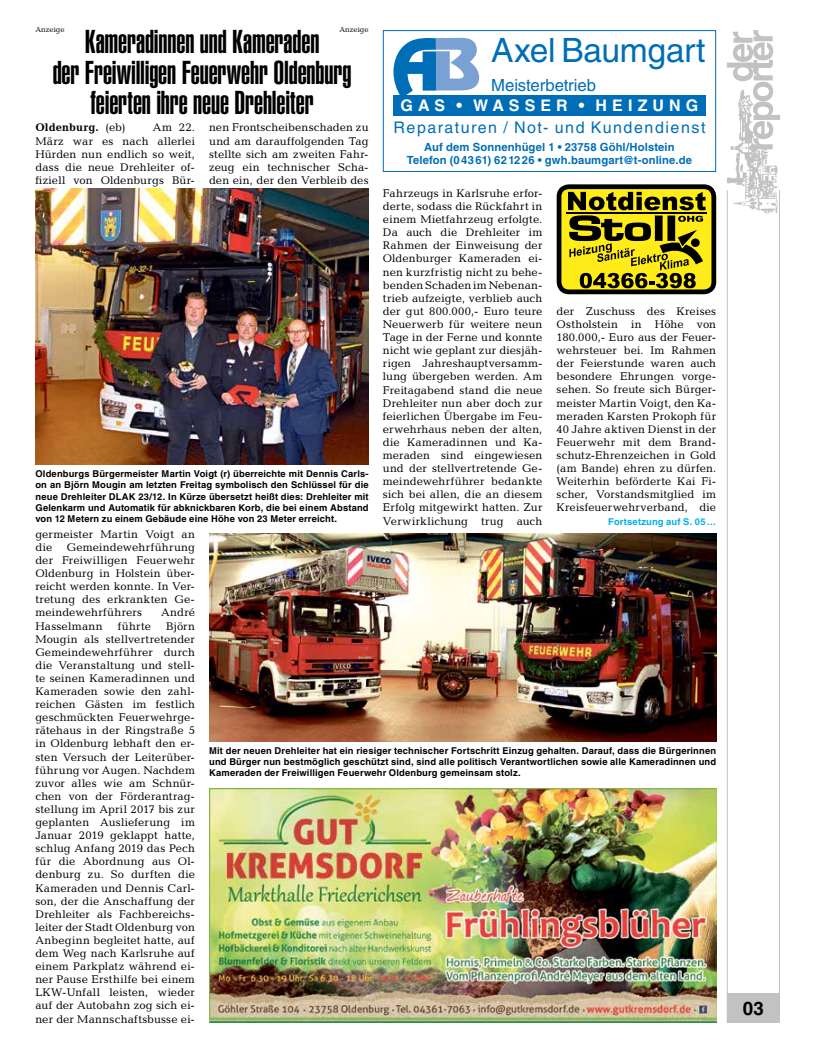
<style>
.page{position:relative;width:819px;height:1053px;background:#fff}
.page>*{position:absolute;margin:0;border:0;box-sizing:border-box;transform-origin:0 0}
.t1{font:33.5px "Helvetica LT Std";letter-spacing:-.01em;color:#006eb7}
.t2{font:32.5px/30px "Helvetica LT Std Ultra Comp";letter-spacing:-.005em;color:#000;text-align:center}
.t3{font:700 18.75px "Helvetica LT Std";color:#000}
.t4{font:16.75px "Helvetica LT Std";letter-spacing:-.005em;color:#006eb7}
.t5{font:16px/21.8px "Helvetica LT Std";letter-spacing:.095em;color:#006eb7;text-align:center}
.t6{font:11.25px/13.1px "Candida Std";letter-spacing:.015em;color:#000;text-align:justify}
.t7{font:700 11.25px/12.5px "Helvetica LT Std";letter-spacing:.01em;color:#006eb7;text-align:center}
.t8{font:700 11.25px "Candida Std";letter-spacing:.01em;color:#000}
.t9{font:700 9.38px/11.2px "Helvetica LT Std";letter-spacing:.015em;color:#000;text-align:justify}
.t10{font:700 9.38px "Helvetica LT Std";letter-spacing:.015em;color:#00afea}
.t11{font:7.5px "Candida Std";color:#000}
.s1{font-weight:400}
.s2{font-weight:700;color:#fff}
</style>
<div class="page">
<div style="left:726px;top:993px;width:53px;height:29px;background:#c3c1c1"></div>
<hr style="left:779px;top:190px;width:1px;height:832px;background:#c3c1c1">
<hr style="left:726px;top:190px;width:1px;height:832px;background:#c3c1c1">
<img style="left:726px;top:149px;width:52px;height:65px">
<svg style="left:726px;top:30px;width:54px;height:119px"></svg>
<img style="left:209px;top:788px;width:507px;height:234px">
<div style="left:559px;top:187px;width:154px;height:105px;background:#ffec18;border-radius:10px"></div>
<div style="left:556px;top:184px;width:160px;height:110px;border:5px solid #000;border-radius:10px"></div>
<svg style="left:568px;top:192px;width:137px;height:96px"></svg>
<hr style="left:566px;top:212px;width:140px;height:1px;background:#000">
<div style="left:383px;top:30px;width:333px;height:142px;border:1px solid #006eb7"></div>
<svg style="left:393px;top:38px;width:86px;height:57px"></svg>
<div style="left:393px;top:95px;width:312px;height:20px;background:#006eb7"></div>
<img style="left:35px;top:188px;width:333px;height:277px">
<img style="left:209px;top:533px;width:507px;height:208px">
<p class="t11" style="left:35px;top:25px;width:31px">Anzeige</p>
<p class="t11" style="left:339px;top:25px;width:31px">Anzeige</p>
<p class="t2" style="left:53px;top:27px;width:300px">Kameradinnen und Kameraden<br>der Freiwilligen Feuerwehr Oldenburg feierten ihre neue Drehleiter</p>
<p class="t6" style="left:209px;top:121px;width:161px">nen Frontscheibenschaden zu und am darauffolgenden Tag stellte sich am zweiten Fahr&shy;zeug ein technischer Scha&shy;den ein, der den Verbleib des</p>
<p class="t6" style="left:35px;top:121px;width:161px;text-indent:117px">Am 22.<br>März war es nach allerlei Hürden nun endlich so weit, dass die neue Drehleiter of&shy;fiziell von Oldenburgs Bür-</p>
<p class="t8" style="left:35px;top:121px;width:92px">Oldenburg. <span class="s1">(eb)</span></p>
<p class="t9" style="left:35px;top:468px;width:335px">Oldenburgs Bürgermeister Martin Voigt (r) überreichte mit Dennis Carls&shy;on an Björn Mougin am letzten Freitag symbolisch den Schlüssel für die neue Drehleiter DLAK 23/12. In Kürze übersetzt heißt dies: Drehleiter mit Gelenkarm und Automatik für abknickbaren Korb, die bei einem Abstand von 12 Metern zu einem Gebäude eine Höhe von 23 Meter erreicht.</p>
<p class="t6" style="left:35px;top:527px;width:161px">germeister Martin Voigt an die</p>
<p class="t6" style="left:35px;top:540px;width:161px;text-indent:31px">Gemeindewehrführung der Freiwilligen Feuerwehr Oldenburg in Holstein über&shy;reicht werden konnte. In Ver&shy;tretung des erkrankten Ge&shy;meindewehrführers</p>
<p class="t6" style="left:161px;top:606px;width:35px">André</p>
<p class="t1" style="left:491px;top:31px;width:216px">Axel Baumgart</p>
<p class="t5" style="left:393px;top:94px;width:313px"><span class="s2">GAS • WASSER • HEIZUNG<br></span>Reparaturen / Not- und Kundendienst</p>
<p class="t7" style="left:407px;top:141px;width:287px">Auf dem Sonnenhügel 1 • 23758 Göhl/Holstein<br>Telefon (04361) 621226 • gwh.baumgart@t-online.de</p>
<p class="t4" style="left:491px;top:75px;width:106px">Meisterbetrieb</p>
<p class="t6" style="left:383px;top:186px;width:161px">Fahrzeugs in Karlsruhe erfor&shy;derte, sodass die Rückfahrt in einem Mietfahrzeug erfolgte.<br>Da auch die Drehleiter im Rahmen der Einweisung der Oldenburger Kameraden ei&shy;nen kurzfristig nicht zu behe&shy;benden Schaden im Nebenan&shy;trieb aufzeigte, verblieb auch der gut 800.000,- Euro teure Neuerwerb für weitere neun Tage in der Ferne und konnte nicht wie geplant zur diesjäh&shy;rigen Jahreshauptversamm&shy;lung übergeben werden. Am Freitagabend stand die neue Drehleiter nun aber doch zur feierlichen Übergabe im Feu&shy;erwehrhaus neben der alten, die Kameradinnen und Ka&shy;meraden sind eingewiesen und der stellvertretende Ge&shy;meindewehrführer bedankte sich bei allen, die an diesem Erfolg mitgewirkt hatten. Zur Verwirklichung trug auch</p>
<p class="t6" style="left:556px;top:304px;width:161px">der Zuschuss des Kreises Ostholstein in Höhe von 180.000,- Euro aus der Feuer&shy;wehrsteuer bei. Im Rahmen der Feierstunde waren auch besondere Ehrungen vorge&shy;sehen. So freute sich Bürger&shy;meister Martin Voigt, den Ka&shy;meraden Karsten Prokoph für 40 Jahre aktiven Dienst in der Feuerwehr mit dem Brand&shy;schutz-Ehrenzeichen in Gold (am Bande) ehren zu dürfen.<br>Weiterhin beförderte Kai Fi&shy;scher, Vorstandsmitglied im Kreisfeuerwehrverband, die</p>
<p class="t10" style="left:608px;top:515px;width:109px">Fortsetzung auf S. 05…</p>
<p class="t6" style="left:35px;top:619px;width:69px">Hasselmann</p>
<p class="t6" style="left:118px;top:619px;width:35px">führte</p>
<p class="t6" style="left:35px;top:619px;width:161px;text-indent:131px">Björn Mougin als stellvertretender Gemeindewehrführer durch die Veranstaltung und stell&shy;te seinen Kameradinnen und Kameraden sowie den zahl&shy;reichen Gästen im festlich geschmückten Feuerwehrge&shy;rätehaus in der Ringstraße 5 in Oldenburg lebhaft den er&shy;sten Versuch der Leiterüber&shy;führung vor Augen. Nachdem zuvor alles wie am Schnür&shy;chen von der Förderantrag&shy;stellung im April 2017 bis zur geplanten Auslieferung im Januar 2019 geklappt hatte, schlug Anfang 2019 das Pech für die Abordnung aus Ol&shy;denburg zu. So durften die Kameraden und Dennis Carl&shy;son, der die Anschaffung der Drehleiter als Fachbereichs&shy;leiter der Stadt Oldenburg von Anbeginn begleitet hatte, auf dem Weg nach Karlsruhe auf einem Parkplatz während ei&shy;ner Pause Ersthilfe bei einem LKW-Unfall leisten, wieder auf der Autobahn zog sich ei&shy;ner der Mannschaftsbusse ei-</p>
<p class="t9" style="left:209px;top:744px;width:508px">Mit der neuen Drehleiter hat ein riesiger technischer Fortschritt Einzug gehalten. Darauf, dass die Bürgerinnen und Bürger nun bestmöglich geschützt sind, sind alle politisch Verantwortlichen sowie alle Kameradinnen und Kameraden der Freiwilligen Feuerwehr Oldenburg gemeinsam stolz.</p>
<p class="t3" style="left:743px;top:996px;width:23px">03</p>
</div>
